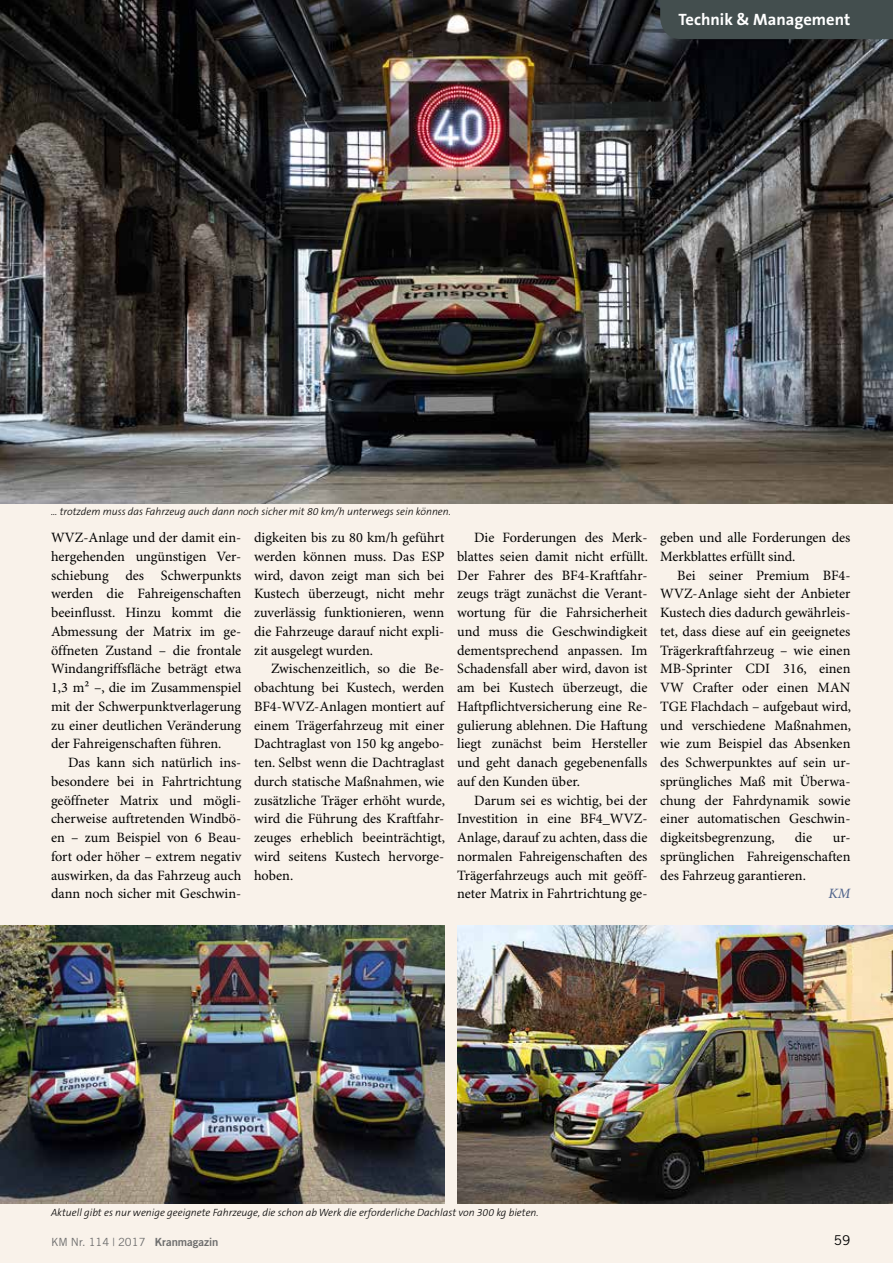
<style>
.page{position:relative;width:893px;height:1263px;background:#f9f2ea}
.page>*{position:absolute;margin:0;border:0;box-sizing:border-box;transform-origin:0 0}
.t1{font:700 16.5px "The Sans B7";color:#fff}
.t2{font:14.25px/18.8px "Minion Pro";color:#000;text-align:justify}
.t3{font:italic 500 14.25px "Minion Pro";color:#51658d}
.t4{font:13.5px "Trade Gothic";color:#000}
.t5{font:11.25px "Trade Gothic";color:#6e6e6e}
.t6{font:italic 300 10.5px "The Sans B3";color:#000}
.s1{font-family:"Trade Gothic Bold Two"}
</style>
<div class="page">
<img style="left:0;top:0;width:893px;height:503px">
<div style="left:660px;top:0;width:233px;height:39px;background:#434e4e"></div>
<img style="left:0;top:926px;width:444px;height:277px">
<img style="left:457px;top:926px;width:436px;height:277px">
<p class="t1" style="left:678px;top:11px;width:173px">Technik &amp; Management</p>
<p class="t6" style="left:51px;top:506px;width:401px">... trotzdem muss das Fahrzeug auch dann noch sicher mit 80 km/h unterwegs sein können.</p>
<p class="t2" style="left:51px;top:529px;width:192px">WVZ-Anlage und der damit ein&shy;hergehenden ungünstigen Ver&shy;schiebung des Schwerpunkts werden die Fahreigenschaften beeinflusst. Hinzu kommt die Abmessung der Matrix im ge&shy;öffneten Zustand – die frontale Windangriffsfläche beträgt etwa 1,3 m² –, die im Zusammenspiel mit der Schwerpunktverlagerung zu einer deutlichen Veränderung der Fahreigenschaften führen.</p>
<p class="t2" style="left:51px;top:754px;width:192px;text-indent:17px">Das kann sich natürlich ins&shy;besondere bei in Fahrtrichtung geöffneter Matrix und mögli&shy;cherweise auftretenden Windbö&shy;en – zum Beispiel von 6 Beau&shy;fort oder höher – extrem negativ auswirken, da das Fahrzeug auch dann noch sicher mit Geschwin-</p>
<p class="t2" style="left:254px;top:529px;width:192px">digkeiten bis zu 80 km/h geführt werden können muss. Das ESP wird, davon zeigt man sich bei Kustech überzeugt, nicht mehr zuverlässig funktionieren, wenn die Fahrzeuge darauf nicht expli&shy;zit ausgelegt wurden.</p>
<p class="t2" style="left:254px;top:660px;width:193px;text-indent:17px">Zwischenzeitlich, so die Be&shy;obachtung bei Kustech, werden BF4-WVZ-Anlagen montiert auf einem Trägerfahrzeug mit einer Dachtraglast von 150 kg angebo&shy;ten. Selbst wenn die Dachtraglast durch statische Maßnahmen, wie zusätzliche Träger erhöht wurde, wird die Führung des Kraftfahr&shy;zeuges erheblich beeinträchtigt, wird seitens Kustech hervorge&shy;hoben.</p>
<p class="t2" style="left:457px;top:529px;width:193px;text-indent:17px">Die Forderungen des Merk&shy;blattes seien damit nicht erfüllt.<br>Der Fahrer des BF4-Kraftfahr&shy;zeugs trägt zunächst die Verant&shy;wortung für die Fahrsicherheit und muss die Geschwindigkeit dementsprechend anpassen. Im Schadensfall aber wird, davon ist am bei Kustech überzeugt, die Haftpflichtversicherung eine Re&shy;gulierung ablehnen. Die Haftung liegt zunächst beim Hersteller und geht danach gegebenenfalls auf den Kunden über.</p>
<p class="t2" style="left:457px;top:791px;width:192px;text-indent:17px">Darum sei es wichtig, bei der Investition in eine BF4_WVZ-Anlage, darauf zu achten, dass die normalen Fahreigenschaften des Trägerfahrzeugs auch mit geöff&shy;neter Matrix in Fahrtrichtung ge-</p>
<p class="t2" style="left:660px;top:529px;width:192px">geben und alle Forderungen des<br>Merkblattes erfüllt sind.</p>
<p class="t2" style="left:660px;top:566px;width:193px;text-indent:17px">Bei seiner Premium BF4- WVZ-Anlage sieht der Anbieter Kustech dies dadurch gewährleis&shy;tet, dass diese auf ein geeignetes Trägerkraftfahrzeug – wie einen MB-Sprinter CDI 316, einen VW Crafter oder einen MAN TGE Flachdach – aufgebaut wird, und verschiedene Maßnahmen, wie zum Beispiel das Absenken des Schwerpunktes auf sein ur&shy;sprüngliches Maß mit Überwa&shy;chung der Fahrdynamik sowie einer automatischen Geschwin&shy;digkeitsbegrenzung,</p>
<p class="t2" style="left:795px;top:829px;width:19px">die</p>
<p class="t2" style="left:660px;top:829px;width:192px;text-indent:173px">ur&shy;sprünglichen Fahreigenschaften des Fahrzeug garantieren.</p>
<p class="t3" style="left:829px;top:884px;width:23px">KM</p>
<p class="t6" style="left:51px;top:1207px;width:489px">Aktuell gibt es nur wenige geeignete Fahrzeuge, die schon ab Werk die erforderliche Dachlast von 300 kg bieten.</p>
<p class="t5" style="left:51px;top:1235px;width:169px">KM Nr. 114 | 2017 <span class="s1">Kranmagazin</span></p>
<p class="t4" style="left:834px;top:1232px;width:18px">59</p>
</div>
